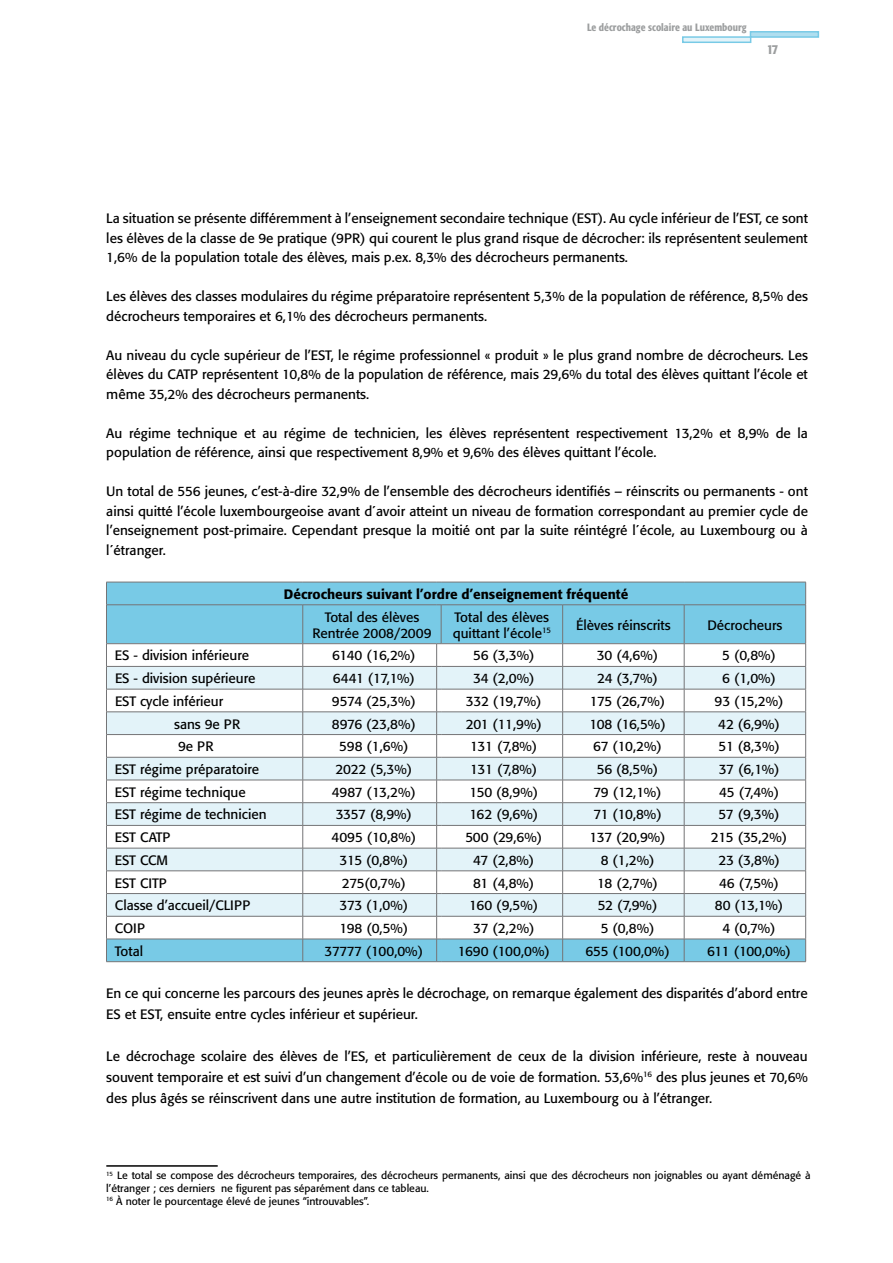
<style>
.page{position:relative;width:893px;height:1263px;background:#fff}
.page>*{position:absolute;margin:0;border:0;box-sizing:border-box;transform-origin:0 0}
.t1{font:13.5px/19.5px "Formata";color:#000;text-align:justify}
.t2{font:500 13.5px "Formata";color:#000}
.t3{font:13.5px "Formata";letter-spacing:-.04em;color:#000}
.t4{font:500 condensed 13.5px "Formata";color:#9c9e9f}
.t5{font:10.5px/12.6px "Formata";color:#000}
.t6{font:500 condensed 10.5px "Formata";color:#9c9e9f}
</style>
<div class="page">
<svg style="left:750px;top:31px;width:69px;height:7px"></svg>
<svg style="left:682px;top:36px;width:69px;height:7px"></svg>
<svg style="left:106px;top:582px;width:700px;height:380px"></svg>
<hr style="left:441px;top:961px;width:122px;height:1px;background:#747476">
<hr style="left:563px;top:961px;width:121px;height:1px;background:#747476">
<hr style="left:684px;top:961px;width:122px;height:1px;background:#747476">
<hr style="left:106px;top:1165px;width:112px;height:2px;background:#000">
<p class="t6" style="left:587px;top:21px;width:161px">Le décrochage scolaire au Luxembourg</p>
<p class="t4" style="left:767px;top:41px;width:13px">17</p>
<p class="t1" style="left:106px;top:209px;width:703px">La situation se présente différemment à l’enseignement secondaire technique (EST). Au cycle inférieur de l’EST, ce sont les élèves de la classe de 9e pratique (9PR) qui courent le plus grand risque de décrocher: ils représentent seulement 1,6% de la population totale des élèves, mais p.ex. 8,3% des décrocheurs permanents.</p>
<p class="t1" style="left:106px;top:287px;width:703px">Les élèves des classes modulaires du régime préparatoire représentent 5,3% de la population de référence, 8,5% des décrocheurs temporaires et 6,1% des décrocheurs permanents.</p>
<p class="t1" style="left:106px;top:345px;width:703px">Au niveau du cycle supérieur de l’EST, le régime professionnel « produit » le plus grand nombre de décrocheurs. Les élèves du CATP représentent 10,8% de la population de référence, mais 29,6% du total des élèves quittant l’école et même 35,2% des décrocheurs permanents.</p>
<p class="t1" style="left:106px;top:423px;width:703px">Au régime technique et au régime de technicien, les élèves représentent respectivement 13,2% et 8,9% de la population de référence, ainsi que respectivement 8,9% et 9,6% des élèves quittant l’école.</p>
<p class="t1" style="left:106px;top:482px;width:703px">Un total de 556 jeunes, c’est-à-dire 32,9% de l’ensemble des décrocheurs identifiés – réinscrits ou permanents - ont ainsi quitté l’école luxembourgeoise avant d´avoir atteint un niveau de formation correspondant au premier cycle de l’enseignement post-primaire. Cependant presque la moitié ont par la suite réintégré l´école, au Luxembourg ou à l´étranger.</p>
<p class="t2" style="left:284px;top:586px;width:346px">Décrocheurs suivant l’ordre d’enseignement fréquenté</p>
<p class="t1" style="left:312px;top:609px;width:121px;line-height:16.2px;text-align:center">Total des élèves<br>Rentrée 2008/2009</p>
<p class="t1" style="left:453px;top:609px;width:100px;line-height:16.2px">Total des élèves quittant l’école<sup>15</sup></p>
<p class="t1" style="left:576px;top:615px;width:96px">Élèves réinscrits</p>
<p class="t1" style="left:707px;top:615px;width:77px">Décrocheurs</p>
<p class="t1" style="left:115px;top:646px;width:136px">ES - division inférieure</p>
<p class="t1" style="left:332px;top:646px;width:85px">6140 (16,2%)</p>
<p class="t1" style="left:473px;top:646px;width:63px">56 (3,3%)</p>
<p class="t1" style="left:597px;top:646px;width:63px">30 (4,6%)</p>
<p class="t1" style="left:722px;top:646px;width:55px">5 (0,8%)</p>
<p class="t1" style="left:115px;top:668px;width:142px">ES - division supérieure</p>
<p class="t1" style="left:333px;top:668px;width:83px">6441 (17,1%)</p>
<p class="t1" style="left:473px;top:668px;width:63px">34 (2,0%)</p>
<p class="t1" style="left:597px;top:668px;width:62px">24 (3,7%)</p>
<p class="t1" style="left:722px;top:668px;width:55px">6 (1,0%)</p>
<p class="t1" style="left:115px;top:691px;width:110px">EST cycle inférieur</p>
<p class="t1" style="left:332px;top:691px;width:85px">9574 (25,3%)</p>
<p class="t1" style="left:466px;top:691px;width:77px">332 (19,7%)</p>
<p class="t1" style="left:590px;top:691px;width:77px">175 (26,7%)</p>
<p class="t1" style="left:715px;top:691px;width:70px">93 (15,2%)</p>
<p class="t1" style="left:174px;top:714px;width:68px">sans 9e PR</p>
<p class="t1" style="left:332px;top:714px;width:85px">8976 (23,8%)</p>
<p class="t1" style="left:466px;top:714px;width:77px">201 (11,9%)</p>
<p class="t1" style="left:589px;top:714px;width:78px">108 (16,5%)</p>
<p class="t1" style="left:718px;top:714px;width:63px">42 (6,9%)</p>
<p class="t1" style="left:178px;top:737px;width:37px">9e PR</p>
<p class="t1" style="left:339px;top:737px;width:71px">598 (1,6%)</p>
<p class="t1" style="left:470px;top:737px;width:68px">131 (7,8%)</p>
<p class="t1" style="left:593px;top:737px;width:70px">67 (10,2%)</p>
<p class="t1" style="left:718px;top:737px;width:63px">51 (8,3%)</p>
<p class="t1" style="left:115px;top:759px;width:146px">EST régime préparatoire</p>
<p class="t1" style="left:335px;top:759px;width:78px">2022 (5,3%)</p>
<p class="t1" style="left:470px;top:759px;width:68px">131 (7,8%)</p>
<p class="t1" style="left:597px;top:759px;width:63px">56 (8,5%)</p>
<p class="t1" style="left:719px;top:759px;width:62px">37 (6,1%)</p>
<p class="t1" style="left:115px;top:782px;width:132px">EST régime technique</p>
<p class="t1" style="left:332px;top:782px;width:86px">4987 (13,2%)</p>
<p class="t1" style="left:469px;top:782px;width:70px">150 (8,9%)</p>
<p class="t1" style="left:594px;top:782px;width:69px">79 (12,1%)</p>
<p class="t1" style="left:719px;top:782px;width:61px">45 (7,4%)</p>
<p class="t1" style="left:115px;top:805px;width:153px">EST régime de technicien</p>
<p class="t1" style="left:336px;top:805px;width:78px">3357 (8,9%)</p>
<p class="t1" style="left:469px;top:805px;width:70px">162 (9,6%)</p>
<p class="t1" style="left:593px;top:805px;width:70px">71 (10,8%)</p>
<p class="t1" style="left:718px;top:805px;width:63px">57 (9,3%)</p>
<p class="t1" style="left:115px;top:827px;width:57px">EST CATP</p>
<p class="t1" style="left:331px;top:827px;width:86px">4095 (10,8%)</p>
<p class="t1" style="left:465px;top:827px;width:78px">500 (29,6%)</p>
<p class="t1" style="left:589px;top:827px;width:78px">137 (20,9%)</p>
<p class="t1" style="left:711px;top:827px;width:78px">215 (35,2%)</p>
<p class="t1" style="left:115px;top:850px;width:55px">EST CCM</p>
<p class="t1" style="left:339px;top:850px;width:70px">315 (0,8%)</p>
<p class="t1" style="left:473px;top:850px;width:63px">47 (2,8%)</p>
<p class="t1" style="left:601px;top:850px;width:55px">8 (1,2%)</p>
<p class="t1" style="left:718px;top:850px;width:63px">23 (3,8%)</p>
<p class="t1" style="left:115px;top:873px;width:53px">EST CITP</p>
<p class="t1" style="left:342px;top:873px;width:66px">275(0,7%)</p>
<p class="t1" style="left:473px;top:873px;width:63px">81 (4,8%)</p>
<p class="t1" style="left:597px;top:873px;width:62px">18 (2,7%)</p>
<p class="t1" style="left:719px;top:873px;width:61px">46 (7,5%)</p>
<p class="t1" style="left:115px;top:896px;width:137px">Classe d’accueil/CLIPP</p>
<p class="t1" style="left:339px;top:896px;width:70px">373 (1,0%)</p>
<p class="t1" style="left:469px;top:896px;width:70px">160 (9,5%)</p>
<p class="t1" style="left:598px;top:896px;width:61px">52 (7,9%)</p>
<p class="t1" style="left:715px;top:896px;width:70px">80 (13,1%)</p>
<p class="t1" style="left:115px;top:918px;width:32px">COIP</p>
<p class="t1" style="left:339px;top:918px;width:70px">198 (0,5%)</p>
<p class="t1" style="left:473px;top:918px;width:63px">37 (2,2%)</p>
<p class="t1" style="left:601px;top:918px;width:55px">5 (0,8%)</p>
<p class="t1" style="left:722px;top:918px;width:55px">4 (0,7%)</p>
<p class="t1" style="left:115px;top:941px;width:30px">Total</p>
<p class="t3" style="left:325px;top:943px;width:100px">37777 (100,0%)</p>
<p class="t1" style="left:458px;top:941px;width:93px">1690 (100,0%)</p>
<p class="t1" style="left:585px;top:941px;width:86px">655 (100,0%)</p>
<p class="t1" style="left:707px;top:941px;width:85px">611 (100,0%)</p>
<p class="t1" style="left:106px;top:982px;width:703px;line-height:21px">En ce qui concerne les parcours des jeunes après le décrochage, on remarque également des disparités d’abord entre<br>ES et EST, ensuite entre cycles inférieur et supérieur.</p>
<p class="t1" style="left:106px;top:1045px;width:703px;line-height:21px">Le décrochage scolaire des élèves de l’ES, et particulièrement de ceux de la division inférieure, reste à nouveau souvent temporaire et est suivi d’un changement d’école ou de voie de formation. 53,6%<sup>16</sup> des plus jeunes et 70,6% des plus âgés se réinscrivent dans une autre institution de formation, au Luxembourg ou à l’étranger.</p>
<p class="t5" style="left:106px;top:1169px;width:706px"><sup>15</sup> Le total se compose des décrocheurs temporaires, des décrocheurs permanents, ainsi que des décrocheurs non joignables ou ayant déménagé à l’étranger ; ces derniers ne figurent pas séparément dans ce tableau.<br><sup>16</sup> À noter le pourcentage élevé de jeunes “introuvables”.</p>
</div>
